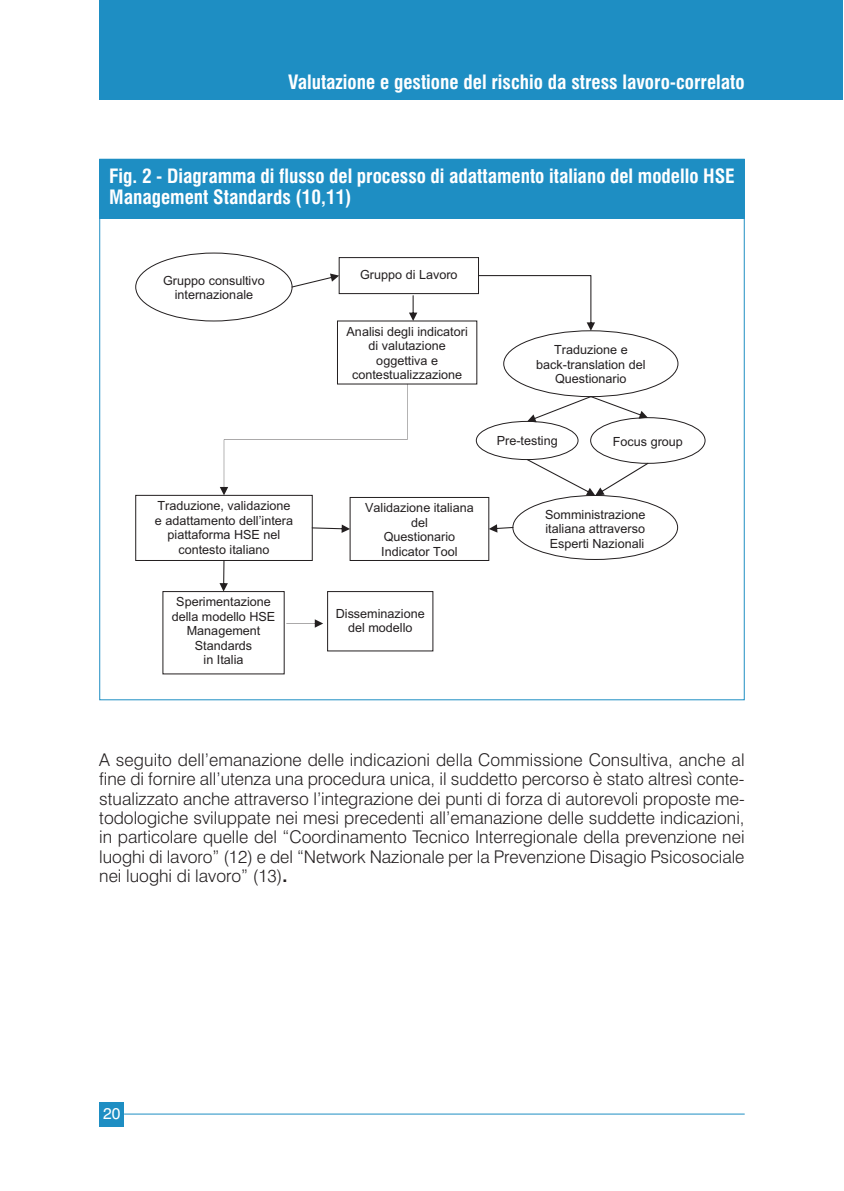
<style>
.page{position:relative;width:844px;height:1191px;background:#fff}
.page>*{position:absolute;margin:0;border:0;box-sizing:border-box;transform-origin:0 0}
.t1{font:700 condensed 19.25px/21px "Swiss 721 BT";color:#fff}
.t2{font:300 17.5px/19.2px "Swiss 721 BT";color:#231f20;text-align:justify}
.t3{font:15.75px "Swiss 721 BT";color:#fff}
.t4{font:12.6px/14.5px "Arial+T42";color:#231f20;text-align:center}
.s1{font-weight:700}
</style>
<div class="page">
<div style="left:99px;top:1101px;width:25px;height:25px;background:#1e8ec3"></div>
<hr style="left:124px;top:1113px;width:620px;height:1px;background:#1e8ec3">
<div style="left:99px;top:1px;width:743px;height:98px;background:#1e8ec3"></div>
<div style="left:99px;top:159px;width:645px;height:59px;background:#1e8ec3"></div>
<div style="left:135px;top:495px;width:177px;height:65px;border:1px solid #231f20"></div>
<div style="left:163px;top:591px;width:121px;height:83px;border:1px solid #231f20"></div>
<svg style="left:286px;top:619px;width:37px;height:8px"></svg>
<div style="left:339px;top:257px;width:139px;height:37px;border:1px solid #231f20"></div>
<div style="left:476px;top:421px;width:102px;height:39px;border:1px solid #231f20;border-radius:50%"></div>
<div style="left:327px;top:591px;width:106px;height:60px;border:1px solid #231f20"></div>
<div style="left:350px;top:497px;width:139px;height:63px;border:1px solid #231f20"></div>
<svg style="left:220px;top:384px;width:187px;height:111px"></svg>
<svg style="left:527px;top:396px;width:120px;height:26px"></svg>
<svg style="left:526px;top:459px;width:122px;height:36px"></svg>
<svg style="left:291px;top:273px;width:48px;height:14px"></svg>
<svg style="left:477px;top:275px;width:118px;height:56px"></svg>
<svg style="left:488px;top:524px;width:25px;height:8px"></svg>
<svg style="left:219px;top:560px;width:9px;height:31px"></svg>
<svg style="left:311px;top:524px;width:39px;height:9px"></svg>
<svg style="left:409px;top:295px;width:8px;height:26px"></svg>
<p class="t1" style="left:288px;top:71px;width:458px">Valutazione e gestione del rischio da stress lavoro-correlato</p>
<p class="t1" style="left:109px;top:166px;width:627px">Fig. 2 - Diagramma di flusso del processo di adattamento italiano del modello HSE<br>Management Standards (10,11)</p>
<p class="t4" style="left:163px;top:273px;width:103px">Gruppo consultivo internazionale</p>
<p class="t4" style="left:155px;top:498px;width:139px">Traduzione, validazione e adattamento dell’intera piattaforma HSE nel contesto italiano</p>
<p class="t4" style="left:172px;top:595px;width:105px">Sperimentazione della modello HSE<br>Management<br>Standards<br>in Italia</p>
<p class="t4" style="left:360px;top:267px;width:99px">Gruppo di Lavoro</p>
<p class="t4" style="left:346px;top:324px;width:123px">Analisi degli indicatori di valutazione oggettiva e contestualizzazione</p>
<p class="t4" style="left:365px;top:501px;width:110px">Validazione italiana del<br>Questionario<br>Indicator Tool</p>
<p class="t4" style="left:335px;top:606px;width:90px">Disseminazione del modello</p>
<p class="t4" style="left:536px;top:343px;width:111px">Traduzione e back-translation del<br>Questionario</p>
<p class="t4" style="left:496px;top:434px;width:62px">Pre-testing</p>
<p class="t4" style="left:612px;top:434px;width:72px">Focus group</p>
<p class="t4" style="left:545px;top:507px;width:102px">Somministrazione italiana attraverso<br>Esperti Nazionali</p>
<p class="t2" style="left:99px;top:750px;width:646px">A seguito dell’emanazione delle indicazioni della Commissione Consultiva, anche al fine di fornire all’utenza una procedura unica, il suddetto percorso è stato altresì conte&shy;stualizzato anche attraverso l’integrazione dei punti di forza di autorevoli proposte me&shy;todologiche sviluppate nei mesi precedenti all’emanazione delle suddette indicazioni, in particolare quelle del “Coordinamento Tecnico Interregionale della prevenzione nei luoghi di lavoro” (12) e del “Network Nazionale per la Prevenzione Disagio Psicosociale nei luoghi di lavoro” (13)<span class="s1">.</span></p>
<p class="t3" style="left:103px;top:1103px;width:19px">20</p>
</div>
